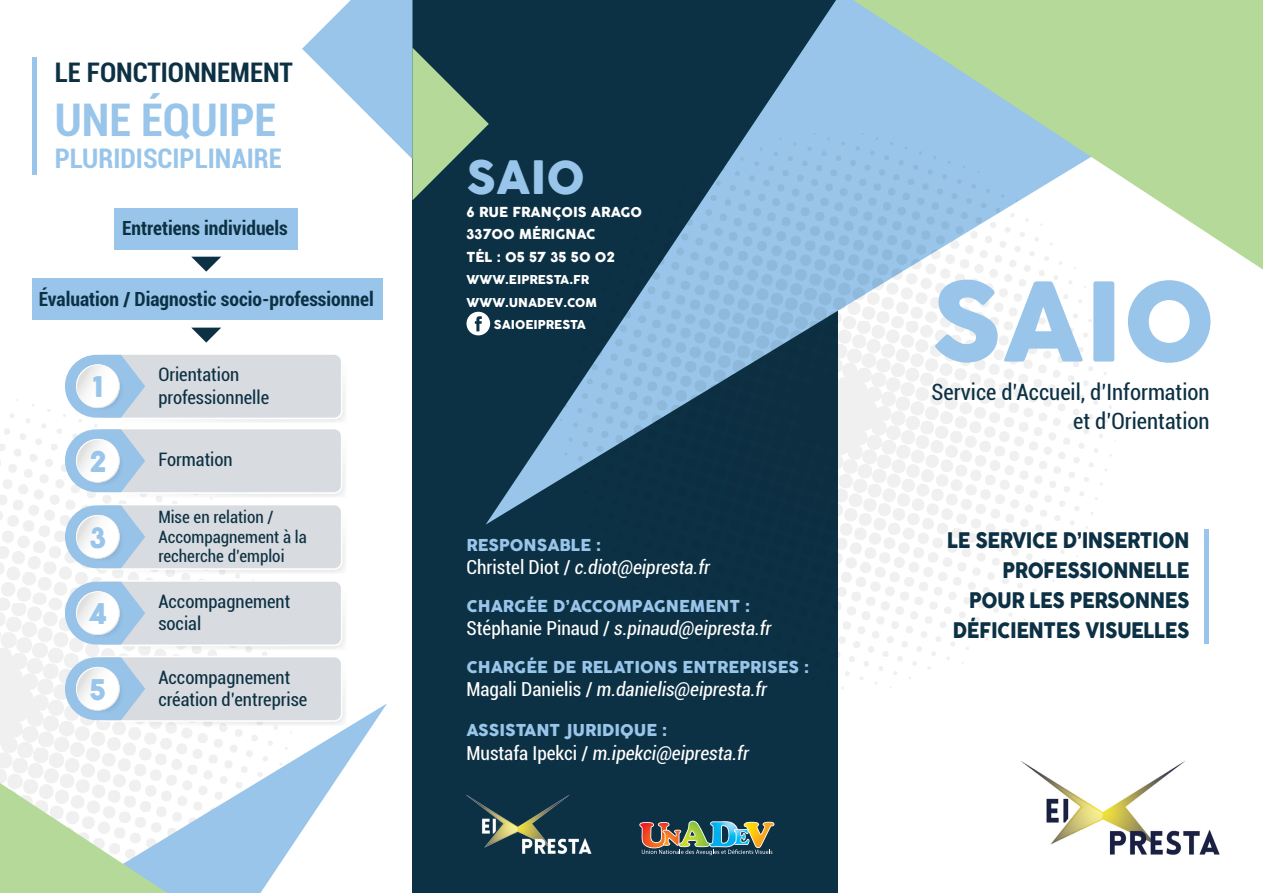
<style>
.page{position:relative;width:1263px;height:893px;background:#fff}
.page>*{position:absolute;margin:0;border:0;box-sizing:border-box;transform-origin:0 0}
.t1{font:108px "COCOGOOSE";color:#98c5e9}
.t2{font:700 condensed 45px "Roboto";color:#98c5e9}
.t3{font:45px "COCOGOOSE";color:#98c5e9}
.t4{font:27.9px "COCOGOOSE";color:#98c5e9}
.t5{font:700 condensed 27px "Roboto";color:#98c5e9}
.t6{font:700 condensed 27px "Roboto";color:#0d3144}
.t7{font:condensed 22.5px/28.5px "Roboto";color:#0d3144;text-align:right}
.t8{font:21px/30px "COCOGOOSE";letter-spacing:-.025em;color:#0d3144;text-align:right;scale:.9 1}
.t9{font:700 condensed 19.5px "Roboto";color:#0d3144}
.t10{font:italic condensed 19.35px "Roboto";color:#fff}
.t11{font:condensed 18.6px "Roboto";color:#0d3144}
.t12{font:condensed 16.95px/19.5px "Roboto";color:#0d3144}
.t13{font:16.05px "COCOGOOSE";color:#98c5e9}
.t14{font:13.5px "COCOGOOSE";color:#fff}
.t15{font:12px "COCOGOOSE";color:#fff}
.s1{font-style:normal}
</style>
<div class="page">
<div style="left:412px;top:0;width:426px;height:893px;background:#0d3144"></div>
<svg style="left:486px;top:0;width:630px;height:525px"></svg>
<svg style="left:853px;top:0;width:410px;height:270px;fill:#b4d998"></svg>
<img style="left:621px;top:133px;width:433px;height:556px">
<img style="left:560px;top:195px;width:63px;height:436px">
<img style="left:1053px;top:257px;width:62px;height:374px">
<img style="left:466px;top:795px;width:126px;height:59px">
<img style="left:639px;top:821px;width:135px;height:34px">
<svg style="left:302px;top:0;width:187px;height:200px"></svg>
<svg style="left:28px;top:703px;width:359px;height:190px"></svg>
<svg style="left:0;top:783px;width:167px;height:110px"></svg>
<img style="left:1021px;top:761px;width:199px;height:94px">
<hr style="left:1205px;top:529px;width:4px;height:115px;background:#98c5e9">
<div style="left:466px;top:312px;width:24px;height:23px;background:#fff;border-radius:50%"></div>
<svg style="left:475px;top:316px;width:7px;height:15px"></svg>
<hr style="left:32px;top:57px;width:4px;height:118px;background:#98c5e9">
<div style="left:32px;top:278px;width:351px;height:42px;background:#98c5e9"></div>
<div style="left:95px;top:353px;width:247px;height:66px;background:#d8dbdf;border:2px solid #fff;border-radius:7px"></div>
<svg style="left:65px;top:355px;width:80px;height:63px"></svg>
<div style="left:95px;top:428px;width:247px;height:66px;background:#d8dbdf;border:2px solid #fff;border-radius:7px"></div>
<svg style="left:65px;top:429px;width:80px;height:63px"></svg>
<img style="left:103px;top:613px;width:243px;height:37px">
<div style="left:95px;top:580px;width:247px;height:66px;background:#d8dbdf;border:2px solid #fff;border-radius:7px"></div>
<svg style="left:65px;top:582px;width:80px;height:63px"></svg>
<img style="left:103px;top:689px;width:244px;height:36px">
<div style="left:95px;top:656px;width:247px;height:66px;background:#d8dbdf;border:2px solid #fff;border-radius:7px"></div>
<svg style="left:65px;top:657px;width:80px;height:63px"></svg>
<img style="left:103px;top:537px;width:243px;height:37px">
<div style="left:95px;top:504px;width:247px;height:66px;background:#d8dbdf;border:2px solid #fff;border-radius:7px"></div>
<svg style="left:65px;top:505px;width:80px;height:63px"></svg>
<div style="left:115px;top:208px;width:183px;height:41px;background:#98c5e9"></div>
<svg style="left:191px;top:257px;width:30px;height:15px"></svg>
<svg style="left:191px;top:328px;width:30px;height:15px"></svg>
<p class="t6" style="left:55px;top:53px;width:239px">LE FONCTIONNEMENT</p>
<p class="t2" style="left:55px;top:88px;width:223px">UNE ÉQUIPE</p>
<p class="t5" style="left:55px;top:140px;width:229px">PLURIDISCIPLINAIRE</p>
<p class="t9" style="left:122px;top:214px;width:167px">Entretiens individuels</p>
<p class="t9" style="left:39px;top:285px;width:336px">Évaluation / Diagnostic socio-professionnel</p>
<p class="t4" style="left:93px;top:366px;width:12px">1</p>
<p class="t11" style="left:158px;top:362px;width:82px">Orientation</p>
<p class="t11" style="left:158px;top:384px;width:112px">professionnelle</p>
<p class="t4" style="left:89px;top:440px;width:19px">2</p>
<p class="t11" style="left:158px;top:446px;width:76px">Formation</p>
<p class="t4" style="left:90px;top:516px;width:18px">3</p>
<p class="t4" style="left:89px;top:593px;width:20px">4</p>
<p class="t4" style="left:90px;top:668px;width:18px">5</p>
<p class="t12" style="left:158px;top:507px;width:150px">Mise en relation /<br>Accompagnement à la recherche d’emploi</p>
<p class="t11" style="left:158px;top:588px;width:133px">Accompagnement</p>
<p class="t11" style="left:158px;top:611px;width:44px">social</p>
<p class="t11" style="left:158px;top:664px;width:133px">Accompagnement</p>
<p class="t11" style="left:158px;top:686px;width:151px">création d’entreprise</p>
<p class="t3" style="left:466px;top:144px;width:120px">SAIO</p>
<p class="t14" style="left:466px;top:201px;width:177px">6 RUE FRANÇOIS ARAGO</p>
<p class="t14" style="left:466px;top:224px;width:131px">33700 MÉRIGNAC</p>
<p class="t14" style="left:466px;top:246px;width:150px">TÉL : 05 57 35 50 02</p>
<p class="t15" style="left:466px;top:271px;width:124px">WWW.EIPRESTA.FR</p>
<p class="t15" style="left:466px;top:293px;width:132px">WWW.UNADEV.COM</p>
<p class="t15" style="left:494px;top:316px;width:93px">SAIOEIPRESTA</p>
<p class="t13" style="left:466px;top:533px;width:136px">RESPONSABLE :</p>
<p class="t10" style="left:466px;top:554px;width:245px"><span class="s1">Christel Diot /</span> c.diot@eipresta.fr</p>
<p class="t13" style="left:466px;top:594px;width:285px">CHARGÉE D’ACCOMPAGNEMENT :</p>
<p class="t10" style="left:466px;top:615px;width:306px"><span class="s1">Stéphanie Pinaud /</span> s.pinaud@eipresta.fr</p>
<p class="t13" style="left:466px;top:655px;width:344px">CHARGÉE DE RELATIONS ENTREPRISES :</p>
<p class="t10" style="left:466px;top:675px;width:302px"><span class="s1">Magali Danielis /</span> m.danielis@eipresta.fr</p>
<p class="t13" style="left:466px;top:718px;width:202px">ASSISTANT JURIDIQUE :</p>
<p class="t10" style="left:466px;top:739px;width:284px"><span class="s1">Mustafa Ipekci /</span> m.ipekci@eipresta.fr</p>
<p class="t1" style="left:931px;top:241px;width:285px">SAIO</p>
<p class="t7" style="left:931px;top:377px;width:280px">Service d’Accueil, d’Information et d’Orientation</p>
<p class="t8" style="left:947px;top:526px;width:271px">LE SERVICE D’INSERTION<br>PROFESSIONNELLE</p>
<p class="t8" style="left:953px;top:586px;width:264px">POUR LES PERSONNES<br>DÉFICIENTES VISUELLES</p>
</div>
